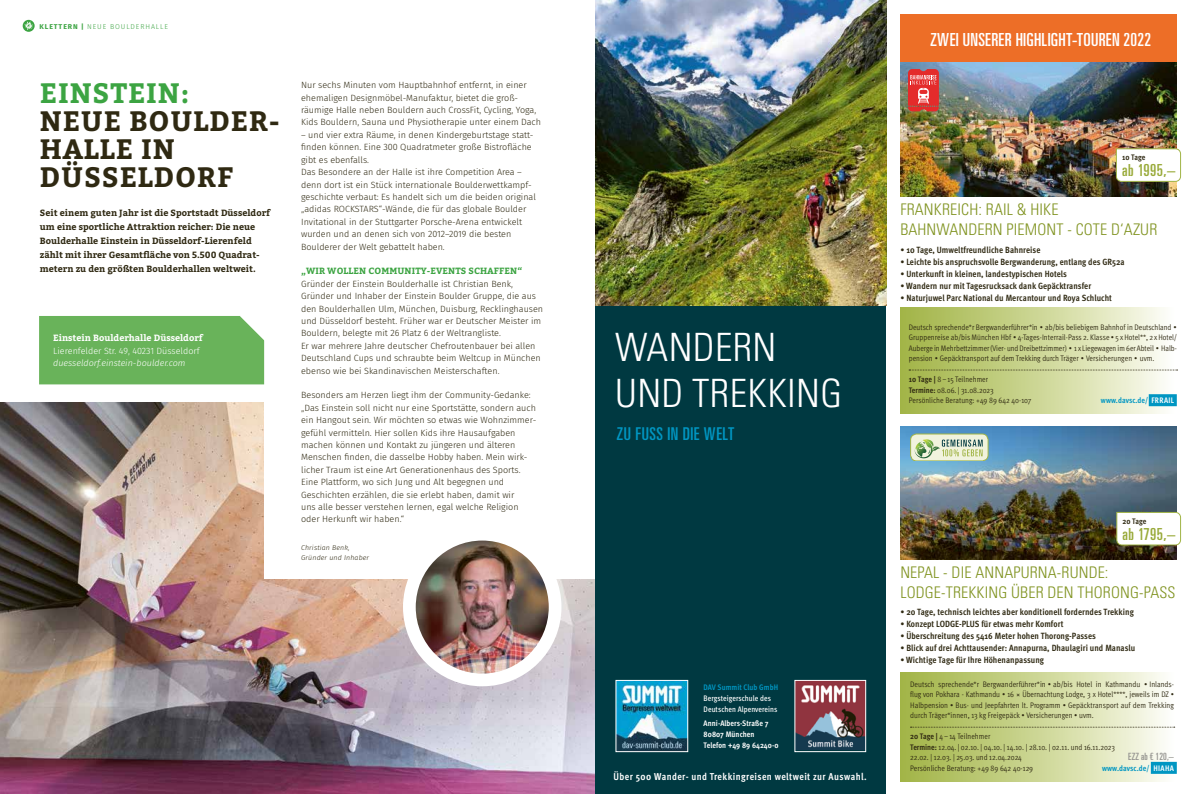
<style>
.page{position:relative;width:1191px;height:794px;background:#fff}
.page>*{position:absolute;margin:0;border:0;box-sizing:border-box;transform-origin:0 0}
.t1{font:300 condensed 39px/46px "Univers LT Std";letter-spacing:.01em;color:#fff}
.t2{font:700 28px/28px "Bitter";letter-spacing:.03em;color:#2f2912}
.t3{font:700 28px "Bitter";letter-spacing:.03em;color:#3ca442}
.t4{font:ultra-condensed 18px "Univers LT Pro";letter-spacing:.015em;color:#fff}
.t5{font:ultra-condensed 17.6px "Univers LT Pro";letter-spacing:.035em;color:#0096c2}
.t6{font:ultra-condensed 16.6px "Univers LT Pro";letter-spacing:.03em;color:#99aa3a}
.t7{font:300 condensed 16px/20px "Univers LT Std";letter-spacing:.01em;color:#809320}
.t8{font:700 condensed 10px "Meta OT";letter-spacing:.04em;color:#fff}
.t9{font:ultra-condensed 10px "Univers LT Pro";letter-spacing:.01em;color:#959490}
.t10{font:300 9px/12.4px "Fira Sans";color:#2f2912}
.t11{font:700 condensed 9px "Meta OT";letter-spacing:.01em;color:#2f2912}
.t12{font:700 9px/14px "Bitter";color:#2f2912}
.t13{font:700 9px "Bitter";letter-spacing:.01em;color:#3ca442}
.t14{font:300 9px "Fira Sans";color:#fff}
.t15{font:italic 300 9px "Fira Sans";color:#fff}
.t16{font:700 9px "Bitter";color:#fff}
.t17{font:8px/10.5px "Meta OT Cond Norm";color:#2f2912;text-align:justify}
.t18{font:700 condensed 8px/11px "Meta OT";letter-spacing:.01em;color:#fff}
.t19{font:700 condensed 8px "Meta OT";letter-spacing:.01em;color:#0096c2}
.t20{font:500 condensed 8px/11px "Meta OT";letter-spacing:.01em;color:#fff}
.t21{font:700 condensed 8px "Meta OT";letter-spacing:.005em;color:#2f2912}
.t22{font:italic 300 7px/10px "Fira Sans";letter-spacing:.02em;color:#2f2912}
.t23{font:300 7px "Fira Sans";letter-spacing:.13em;color:#3ca442}
.s1{font-weight:700}
.s2{font-family:"Meta OT";font-weight:700;font-stretch:condensed}
.s3{color:#fff}
</style>
<div class="page">
<img style="left:0;top:403px;width:595px;height:391px">
<div style="left:264px;top:51px;width:331px;height:527px;background:#fff"></div>
<div style="left:39px;top:316px;width:226px;height:68px;background:#69b35a"></div>
<img style="left:409px;top:534px;width:146px;height:146px;border-radius:73px">
<div style="left:403px;top:528px;width:158px;height:158px;border:13px solid #fff;border-radius:50%"></div>
<svg style="left:23px;top:20px;width:12px;height:12px"></svg>
<div style="left:595px;top:0;width:291px;height:794px;background:#003941"></div>
<div style="left:900px;top:307px;width:276px;height:106px;background:linear-gradient(to right,#9fb240,#fcfcf3)"></div>
<div style="left:900px;top:672px;width:276px;height:109px;background:linear-gradient(to right,#9fb240,#fcfcf3)"></div>
<div style="left:900px;top:14px;width:276px;height:49px;background:#ed6e27"></div>
<svg style="left:909px;top:370px;width:268px;height:1px"></svg>
<svg style="left:910px;top:727px;width:264px;height:1px"></svg>
<img style="left:900px;top:63px;width:276px;height:133px">
<img style="left:900px;top:426px;width:276px;height:133px">
<div style="left:1148px;top:394px;width:28px;height:12px;background:#0096c2"></div>
<div style="left:1150px;top:762px;width:26px;height:12px;background:#0096c2"></div>
<img style="left:595px;top:0;width:291px;height:305px">
<svg style="left:1115px;top:148px;width:66px;height:34px"></svg>
<svg style="left:1115px;top:511px;width:66px;height:35px"></svg>
<svg style="left:908px;top:69px;width:31px;height:42px"></svg>
<svg style="left:910px;top:433px;width:78px;height:27px;background:#c7d5b4"></svg>
<img style="left:615px;top:680px;width:73px;height:72px">
<svg style="left:794px;top:680px;width:72px;height:72px;background:#886771"></svg>
<p class="t23" style="left:40px;top:21px;width:130px"><span class="s1">KLETTERN |</span> NEUE BOULDERHALLE</p>
<h2 class="t3" style="left:40px;top:71px;width:151px">EINSTEIN:</h2>
<h2 class="t2" style="left:40px;top:106px;width:241px">NEUE BOULDER-<br>HALLE IN<br>DÜSSELDORF</h2>
<p class="t12" style="left:40px;top:205px;width:232px">Seit einem guten Jahr ist die Sportstadt Düsseldorf um eine sportliche Attraktion reicher: Die neue Boulderhalle Einstein in Düsseldorf-Lierenfeld zählt mit ihrer Gesamtfläche von 5.500 Quadrat&shy;metern zu den größten Boulderhallen weltweit.</p>
<p class="t16" style="left:53px;top:331px;width:151px">Einstein Boulderhalle Düsseldorf</p>
<p class="t14" style="left:53px;top:344px;width:148px">Lierenfelder Str. 49, 40231 Düsseldorf</p>
<p class="t15" style="left:53px;top:357px;width:134px">duesseldorf.einstein-boulder.com</p>
<p class="t10" style="left:301px;top:79px;width:241px">Nur sechs Minuten vom Hauptbahnhof entfernt, in einer ehemaligen Designmöbel-Manufaktur, bietet die groß&shy;räumige Halle neben Bouldern auch CrossFit, Cycling, Yoga, Kids Bouldern, Sauna und Physiotherapie unter einem Dach</p>
<p class="t10" style="left:301px;top:128px;width:236px">– und vier extra Räume, in denen Kindergeburtstage statt&shy;finden können. Eine 300 Quadratmeter große Bistrofläche gibt es ebenfalls.<br>Das Besondere an der Halle ist ihre Competition Area – denn dort ist ein Stück internationale Boulderwettkampf&shy;geschichte verbaut: Es handelt sich um die beiden original „adidas ROCKSTARS“-Wände, die für das globale Boulder Invitational in der Stuttgarter Porsche-Arena entwickelt wurden und an denen sich von 2012–2019 die besten Boulderer der Welt gebattelt haben.</p>
<p class="t13" style="left:301px;top:264px;width:223px">„WIR WOLLEN COMMUNITY-EVENTS SCHAFFEN“</p>
<p class="t10" style="left:301px;top:277px;width:243px">Gründer der Einstein Boulderhalle ist Christian Benk, Gründer und Inhaber der Einstein Boulder Gruppe, die aus den Boulderhallen Ulm, München, Duisburg, Recklinghausen und Düsseldorf besteht. Früher war er Deutscher Meister im Bouldern, belegte mit 26 Platz 6 der Weltrangliste.<br>Er war mehrere Jahre deutscher Chefroutenbauer bei allen Deutschland Cups und schraubte beim Weltcup in München ebenso wie bei Skandinavischen Meisterschaften.</p>
<p class="t10" style="left:301px;top:389px;width:237px">Besonders am Herzen liegt ihm der Community-Gedanke: „Das Einstein soll nicht nur eine Sportstätte, sondern auch ein Hangout sein. Wir möchten so etwas wie Wohnzimmer&shy;gefühl vermitteln. Hier sollen Kids ihre Hausaufgaben machen können und Kontakt zu jüngeren und älteren Menschen finden, die dasselbe Hobby haben. Mein wirk&shy;licher Traum ist eine Art Generationenhaus des Sports.<br>Eine Plattform, wo sich Jung und Alt begegnen und Geschichten erzählen, die sie erlebt haben, damit wir<br>uns alle besser verstehen lernen, egal welche Religion oder Herkunft wir haben.“</p>
<p class="t22" style="left:301px;top:542px;width:69px">Christian Benk,<br>Gründer und Inhaber</p>
<h3 class="t4" style="left:930px;top:30px;width:222px">ZWEI UNSERER HIGHLIGHT-TOUREN 2022</h3>
<h1 class="t1" style="left:615px;top:324px;width:228px">WANDERN<br>UND TREKKING</h1>
<h3 class="t5" style="left:617px;top:424px;width:119px">ZU FUSS IN DIE WELT</h3>
<p class="t19" style="left:703px;top:682px;width:76px">DAV Summit Club GmbH</p>
<p class="t20" style="left:703px;top:692px;width:75px">Bergsteigerschule des<br>Deutschen Alpenvereins</p>
<p class="t18" style="left:703px;top:717px;width:76px">Anni-Albers-Straße 7<br>80807 München<br>Telefon +49 89 64240-0</p>
<p class="t8" style="left:613px;top:770px;width:255px">Über 500 Wander- und Trekkingreisen weltweit zur Auswahl.</p>
<p class="t21" style="left:1122px;top:152px;width:25px">10 Tage</p>
<h3 class="t6" style="left:1122px;top:161px;width:55px">ab 1995,–</h3>
<h3 class="t7" style="left:900px;top:199px;width:258px">FRANKREICH: RAIL &amp; HIKE<br>BAHNWANDERN PIEMONT - COTE D‘AZUR</h3>
<p class="t11" style="left:900px;top:244px;width:141px">• 10 Tage, Umweltfreundliche Bahnreise</p>
<p class="t11" style="left:900px;top:256px;width:226px">• Leichte bis anspruchsvolle Bergwanderung, entlang des GR52a</p>
<p class="t11" style="left:900px;top:268px;width:168px">• Unterkunft in kleinen, landestypischen Hotels</p>
<p class="t11" style="left:900px;top:280px;width:192px">• Wandern nur mit Tagesrucksack dank Gepäcktransfer</p>
<p class="t11" style="left:900px;top:292px;width:213px">• Naturjuwel Parc National du Mercantour und Roya Schlucht</p>
<p class="t17" style="left:909px;top:321px;width:269px">Deutsch sprechende*r Bergwanderführer*in • ab/bis beliebigem Bahnhof in Deutschland • Gruppenreise ab/bis München Hbf • 4-Tages-Interrail-Pass 2. Klasse • 5 x Hotel**, 2 x Hotel/ Auberge in Mehrbettzimmer (Vier- und Dreibettzimmer) • 1 x Liegewagen im 6er Abteil • Halb&shy;pension • Gepäcktransport auf dem Trekking durch Träger • Versicherungen • uvm.</p>
<p class="t17" style="left:909px;top:374px;width:124px;text-align:left"><span class="s2">10 Tage |</span> 8 – 15 Teilnehmer<br><span class="s2">Termine:</span> 08.06. | 31.08.2023<br>Persönliche Beratung: +49 89 642 40-107</p>
<p class="t19" style="left:1101px;top:395px;width:74px">www.davsc.de/ <span class="s3">FRRAIL</span></p>
<p class="t21" style="left:1122px;top:515px;width:25px">20 Tage</p>
<h3 class="t6" style="left:1122px;top:524px;width:54px">ab 1795,–</h3>
<h3 class="t7" style="left:900px;top:563px;width:277px">NEPAL - DIE ANNAPURNA-RUNDE:<br>LODGE-TREKKING ÜBER DEN THORONG-PASS</h3>
<p class="t11" style="left:900px;top:606px;width:235px">• 20 Tage, technisch leichtes aber konditionell forderndes Trekking</p>
<p class="t11" style="left:900px;top:618px;width:165px">• Konzept LODGE-PLUS für etwas mehr Komfort</p>
<p class="t11" style="left:900px;top:630px;width:197px">• Überschreitung des 5416 Meter hohen Thorong-Passes</p>
<p class="t11" style="left:900px;top:642px;width:236px">• Blick auf drei Achttausender: Annapurna, Dhaulagiri und Manaslu</p>
<p class="t11" style="left:900px;top:654px;width:145px">• Wichtige Tage für Ihre Höhenanpassung</p>
<p class="t17" style="left:910px;top:678px;width:265px">Deutsch sprechende*r Bergwanderführer*in • ab/bis Hotel in Kathmandu • Inlands&shy;flug von Pokhara - Kathmandu • 16 × Übernachtung Lodge, 3 x Hotel****, jeweils im DZ • Halbpension • Bus- und Jeepfahrten lt. Programm • Gepäcktransport auf dem Trekking durch Träger*innen, 13 kg Freigepäck • Versicherungen • uvm.</p>
<p class="t17" style="left:910px;top:731px;width:206px;text-align:left"><span class="s2">20 Tage |</span> 4 – 14 Teilnehmer<br><span class="s2">Termine:</span> 12.04. | 02.10. | 04.10. | 14.10. | 28.10. | 02.11. und 16.11.2023<br>22.02. | 12.03. | 25.03. und 12.04.2024</p>
<p class="t9" style="left:1128px;top:751px;width:47px">EZZ ab € 120,–</p>
<p class="t17" style="left:910px;top:762px;width:124px">Persönliche Beratung: +49 89 642 40-129</p>
<p class="t19" style="left:1102px;top:763px;width:49px">www.davsc.de/</p>
<p class="t18" style="left:1153px;top:762px;width:22px">HIAHA</p>
</div>
